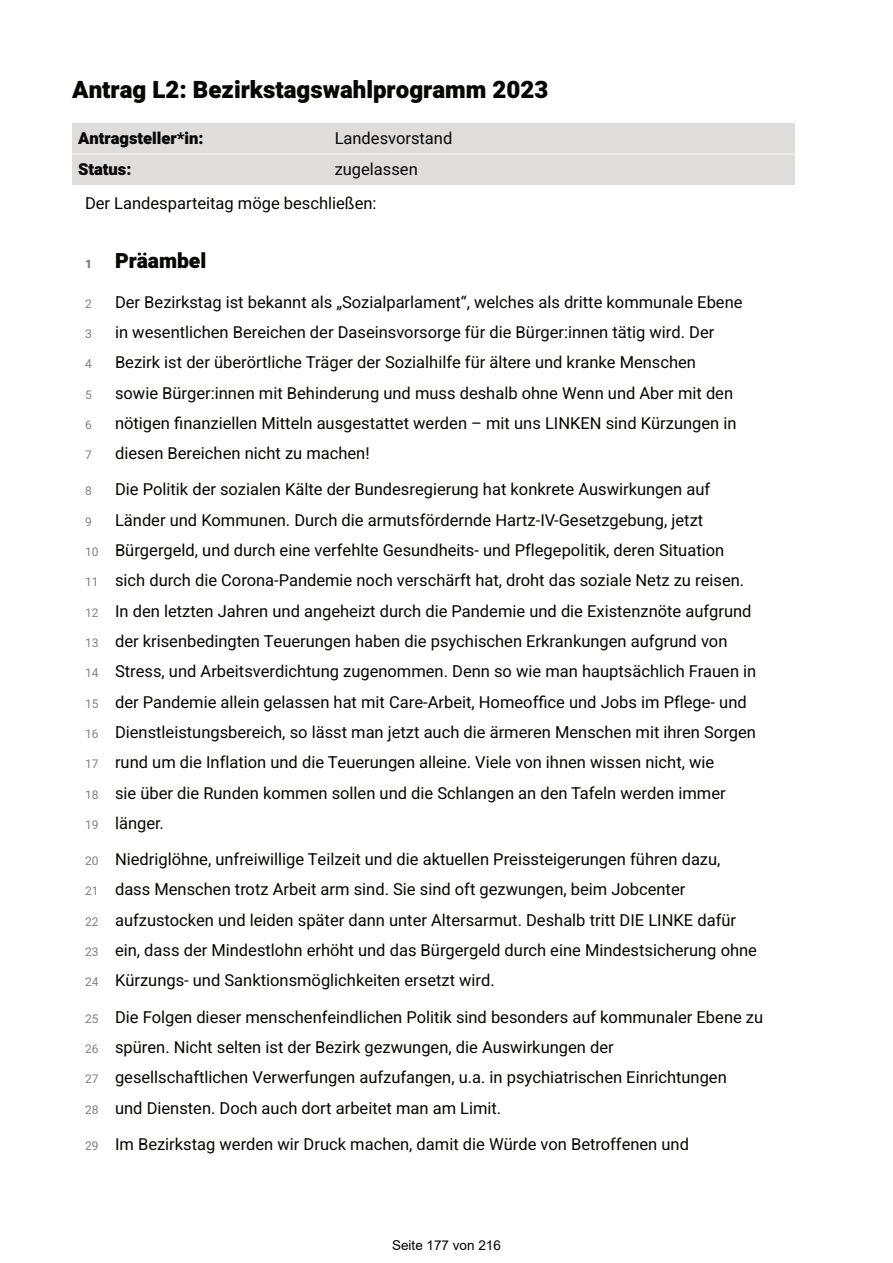
<style>
.page{position:relative;width:893px;height:1263px;background:#fff}
.page>*{position:absolute;margin:0;border:0;box-sizing:border-box;transform-origin:0 0}
.t1{font:900 24px "Heebo";color:#080704}
.t2{font:900 21px "Heebo";color:#080704}
.t3{font:16.5px/30.3px "Heebo";color:#080704}
.t4{font:900 16.5px "Heebo";color:#080704}
.t5{font:13.5px "Arial";color:#000}
.t6{font:12px "Heebo";color:#82817f}
.s1{font-size:12px;color:#82817f}
</style>
<div class="page">
<div style="left:329px;top:154px;width:466px;height:31px;background:#dfdddc"></div>
<div style="left:72px;top:154px;width:257px;height:31px;background:#dfdddc"></div>
<div style="left:329px;top:123px;width:466px;height:31px;background:#dfdddc"></div>
<div style="left:72px;top:123px;width:257px;height:31px;background:#dfdddc"></div>
<hr style="left:72px;top:154px;width:257px;height:1px;background:#fff">
<hr style="left:329px;top:154px;width:466px;height:1px;background:#fff">
<h1 class="t1" style="left:72px;top:73px;width:478px">Antrag L2: Bezirkstagswahlprogramm 2023</h1>
<p class="t4" style="left:78px;top:126px;width:127px">Antragsteller*in:</p>
<p class="t3" style="left:335px;top:123px;width:119px">Landesvorstand</p>
<p class="t4" style="left:78px;top:157px;width:55px">Status:</p>
<p class="t3" style="left:335px;top:154px;width:85px">zugelassen</p>
<p class="t3" style="left:85px;top:188px;width:293px">Der Landesparteitag möge beschließen:</p>
<p class="t2" style="left:85px;top:246px;width:123px"><span class="s1">1</span> Präambel</p>
<p class="t6" style="left:85px;top:295px;width:8px">2</p>
<p class="t3" style="left:115px;top:287px;width:629px">Der Bezirkstag ist bekannt als „Sozialparlament“, welches als dritte kommunale Ebene</p>
<p class="t6" style="left:85px;top:325px;width:8px">3</p>
<p class="t3" style="left:115px;top:318px;width:601px">in wesentlichen Bereichen der Daseinsvorsorge für die Bürger:innen tätig wird. Der</p>
<p class="t6" style="left:85px;top:356px;width:8px">4</p>
<p class="t3" style="left:115px;top:348px;width:582px">Bezirk ist der überörtliche Träger der Sozialhilfe für ältere und kranke Menschen</p>
<p class="t6" style="left:85px;top:386px;width:8px">5</p>
<p class="t3" style="left:115px;top:378px;width:620px">sowie Bürger:innen mit Behinderung und muss deshalb ohne Wenn und Aber mit den</p>
<p class="t6" style="left:85px;top:416px;width:8px">6</p>
<p class="t3" style="left:115px;top:408px;width:623px">nötigen finanziellen Mitteln ausgestattet werden – mit uns LINKEN sind Kürzungen in</p>
<p class="t6" style="left:85px;top:447px;width:8px">7</p>
<p class="t3" style="left:115px;top:439px;width:256px">diesen Bereichen nicht zu machen!</p>
<p class="t6" style="left:85px;top:483px;width:8px">8</p>
<p class="t3" style="left:115px;top:475px;width:597px">Die Politik der sozialen Kälte der Bundesregierung hat konkrete Auswirkungen auf</p>
<p class="t6" style="left:85px;top:513px;width:8px">9</p>
<p class="t3" style="left:85px;top:505px;width:673px;text-indent:30px">Länder und Kommunen. Durch die armutsfördernde Hartz-IV-Gesetzgebung, jetzt<br><span class="s1">10</span> Bürgergeld, und durch eine verfehlte Gesundheits- und Pflegepolitik, deren Situation<br><span class="s1">11</span> sich durch die Corona-Pandemie noch verschärft hat, droht das soziale Netz zu reisen.<br><span class="s1">12</span> In den letzten Jahren und angeheizt durch die Pandemie und die Existenznöte aufgrund <span class="s1">13</span> der krisenbedingten Teuerungen haben die psychischen Erkrankungen aufgrund von<br><span class="s1">14</span> Stress, und Arbeitsverdichtung zugenommen. Denn so wie man hauptsächlich Frauen in <span class="s1">15</span> der Pandemie allein gelassen hat mit Care-Arbeit, Homeoffice und Jobs im Pflege- und <span class="s1">16</span> Dienstleistungsbereich, so lässt man jetzt auch die ärmeren Menschen mit ihren Sorgen <span class="s1">17</span> rund um die Inflation und die Teuerungen alleine. Viele von ihnen wissen nicht, wie<br><span class="s1">18</span> sie über die Runden kommen sollen und die Schlangen an den Tafeln werden immer<br><span class="s1">19</span> länger.</p>
<p class="t3" style="left:85px;top:845px;width:673px"><span class="s1">20</span> Niedriglöhne, unfreiwillige Teilzeit und die aktuellen Preissteigerungen führen dazu,<br><span class="s1">21</span> dass Menschen trotz Arbeit arm sind. Sie sind oft gezwungen, beim Jobcenter<br><span class="s1">22</span> aufzustocken und leiden später dann unter Altersarmut. Deshalb tritt DIE LINKE dafür<br><span class="s1">23</span> ein, dass der Mindestlohn erhöht und das Bürgergeld durch eine Mindestsicherung ohne <span class="s1">24</span> Kürzungs- und Sanktionsmöglichkeiten ersetzt wird.</p>
<p class="t3" style="left:85px;top:1002px;width:680px"><span class="s1">25</span> Die Folgen dieser menschenfeindlichen Politik sind besonders auf kommunaler Ebene zu <span class="s1">26</span> spüren. Nicht selten ist der Bezirk gezwungen, die Auswirkungen der<br><span class="s1">27</span> gesellschaftlichen Verwerfungen aufzufangen, u.a. in psychiatrischen Einrichtungen<br><span class="s1">28</span> und Diensten. Doch auch dort arbeitet man am Limit.</p>
<p class="t3" style="left:85px;top:1129px;width:605px"><span class="s1">29</span> Im Bezirkstag werden wir Druck machen, damit die Würde von Betroffenen und</p>
<p class="t5" style="left:392px;top:1238px;width:110px">Seite 177 von 216</p>
</div>
